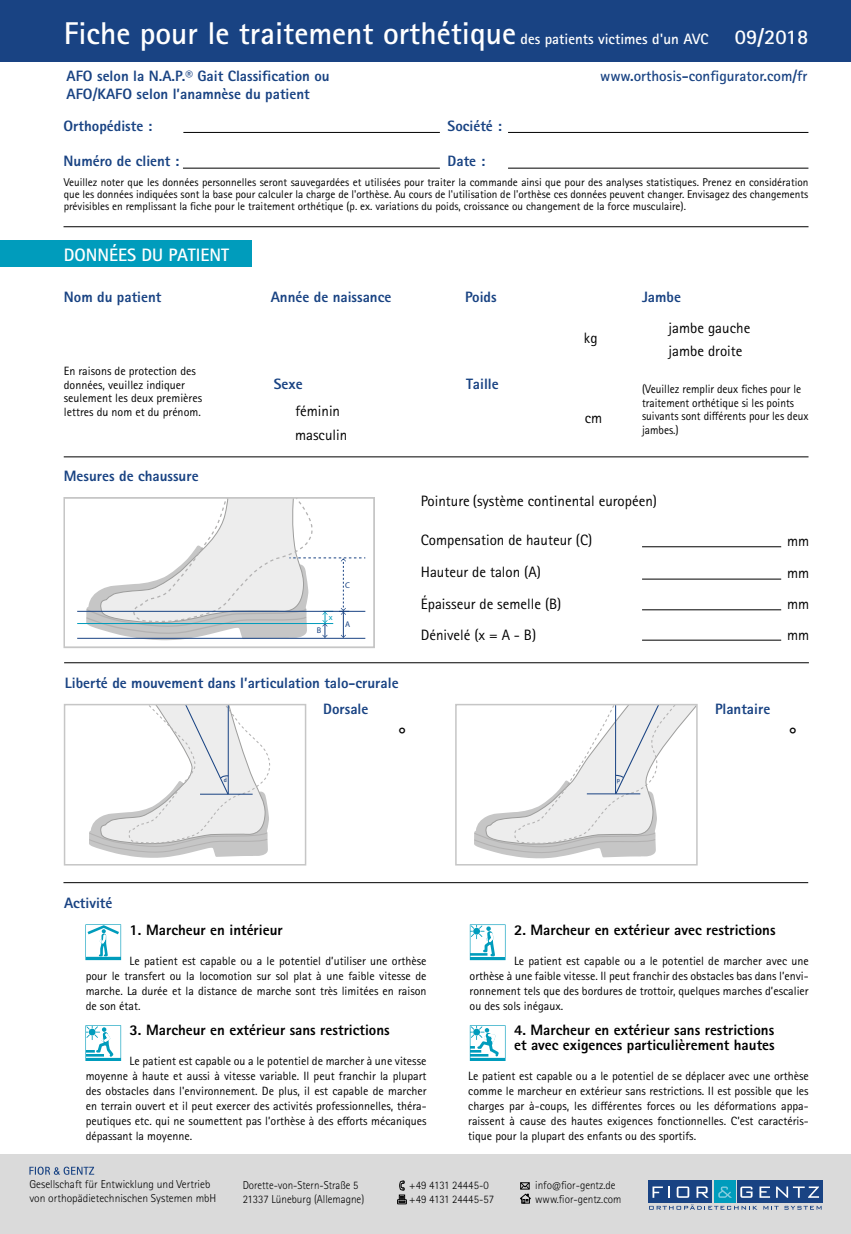
<style>
.page{position:relative;width:851px;height:1234px;background:#fff}
.page>*{position:absolute;margin:0;border:0;box-sizing:border-box;transform-origin:0 0}
.t1{font:700 31.5px "Rotis Sans Serif Pro";color:#fff}
.t2{font:27px "Rotis Sans Serif Pro";color:#000}
.t3{font:700 18px "Rotis Sans Serif Pro";color:#fff}
.t4{font:800 15px/18px "Rotis Sans Serif Pro";color:#194383}
.t5{font:800 15px/15px "Rotis Sans Serif Pro";color:#000}
.t6{font:15px/24.3px "Rotis Sans Serif Pro";color:#000}
.t7{font:700 15px "Rotis Sans Serif Pro";color:#194383}
.t8{font:12px/15px "Rotis Sans Serif Pro";color:#000;text-align:justify}
.t9{font:12px/13.5px "Rotis Sans Serif Pro";color:#000;scale:.95 1}
.t10{font:300 11.4px/13.8px "Rotis Sans Serif Pro";color:#000}
.t11{font:300 11.4px/13.8px "Rotis Sans Serif Pro";color:#000;scale:.95 1}
.t12{font:11.25px/12px "Rotis Sans Serif Pro";color:#000;text-align:justify}
.t13{font:8.25px "Myriad Pro";color:#194383}
.t14{font:8.25px "Myriad Pro";color:#009cbc}
.t15{font:700 6.3px "Rotis Sans Serif";color:#194383}
.s1{font-size:15px}
.s2{font-size:21px}
</style>
<div class="page">
<div style="left:0;top:0;width:850px;height:62px;background:#194383"></div>
<div style="left:0;top:1153px;width:850px;height:80px;background:#dadada"></div>
<svg style="left:29px;top:1166px;width:65px;height:8px"></svg>
<div style="left:713px;top:1180px;width:22px;height:22px;background:#009cbc"></div>
<div style="left:737px;top:1180px;width:85px;height:22px;background:#194383"></div>
<div style="left:648px;top:1180px;width:64px;height:22px;background:#194383"></div>
<svg style="left:649px;top:1204px;width:108px;height:5px"></svg>
<svg style="left:763px;top:1205px;width:15px;height:4px"></svg>
<svg style="left:784px;top:1205px;width:37px;height:4px"></svg>
<svg style="left:718px;top:1186px;width:13px;height:11px"></svg>
<svg style="left:740px;top:1186px;width:12px;height:11px"></svg>
<svg style="left:759px;top:1186px;width:11px;height:11px"></svg>
<svg style="left:776px;top:1186px;width:42px;height:11px"></svg>
<svg style="left:652px;top:1186px;width:17px;height:11px"></svg>
<svg style="left:676px;top:1186px;width:13px;height:11px"></svg>
<svg style="left:696px;top:1186px;width:12px;height:11px"></svg>
<svg style="left:520px;top:1182px;width:10px;height:20px"></svg>
<svg style="left:397px;top:1180px;width:9px;height:23px"></svg>
<hr style="left:183px;top:132px;width:257px;height:1px;background:#000">
<hr style="left:508px;top:168px;width:300px;height:1px;background:#000">
<hr style="left:183px;top:168px;width:257px;height:1px;background:#000">
<hr style="left:508px;top:132px;width:300px;height:1px;background:#000">
<hr style="left:63px;top:226px;width:745px;height:1px;background:#000">
<div style="left:0;top:240px;width:251px;height:27px;background:#009cbc"></div>
<hr style="left:64px;top:456px;width:744px;height:1px;background:#000">
<svg style="left:85px;top:924px;width:36px;height:35px"></svg>
<svg style="left:470px;top:924px;width:35px;height:35px"></svg>
<svg style="left:85px;top:1025px;width:36px;height:35px"></svg>
<svg style="left:470px;top:1025px;width:35px;height:35px"></svg>
<hr style="left:64px;top:662px;width:744px;height:1px;background:#000">
<hr style="left:642px;top:639px;width:139px;height:1px;background:#000">
<hr style="left:642px;top:546px;width:139px;height:1px;background:#000">
<hr style="left:642px;top:578px;width:139px;height:1px;background:#000">
<hr style="left:77px;top:637px;width:288px;height:1px;background:#194383">
<hr style="left:77px;top:610px;width:288px;height:1px;background:#194383">
<hr style="left:77px;top:623px;width:256px;height:1px;background:#009cbc">
<svg style="left:86px;top:500px;width:279px;height:140px"></svg>
<div style="left:63px;top:497px;width:312px;height:151px;border:2px solid #c6c6c6"></div>
<hr style="left:63px;top:882px;width:745px;height:1px;background:#000">
<svg style="left:89px;top:706px;width:182px;height:151px"></svg>
<div style="left:64px;top:703px;width:242px;height:162px;border:2px solid #c6c6c6"></div>
<svg style="left:474px;top:706px;width:220px;height:152px"></svg>
<div style="left:455px;top:703px;width:242px;height:162px;border:2px solid #c6c6c6"></div>
<hr style="left:642px;top:609px;width:139px;height:1px;background:#000">
<h1 class="t1" style="left:64px;top:14px;width:746px">Fiche pour le traitement orthétique <span class="s1">des patients victimes d'un AVC</span> <span class="s2">09/2018</span></h1>
<p class="t4" style="left:67px;top:67px;width:264px">AFO selon la N.A.P.® Gait Classification ou<br>AFO/KAFO selon l’anamnèse du patient</p>
<p class="t7" style="left:600px;top:66px;width:209px">www.orthosis-configurator.com/fr</p>
<p class="t4" style="left:63px;top:116px;width:90px">Orthopédiste :</p>
<p class="t4" style="left:63px;top:152px;width:117px">Numéro de client :</p>
<p class="t4" style="left:447px;top:116px;width:56px">Société :</p>
<p class="t4" style="left:447px;top:152px;width:39px">Date :</p>
<p class="t12" style="left:64px;top:176px;width:746px">Veuillez noter que les données personnelles seront sauvegardées et utilisées pour traiter la commande ainsi que pour des analyses statistiques. Prenez en considération que les données indiquées sont la base pour calculer la charge de l'orthèse. Au cours de l'utilisation de l'orthèse ces données peuvent changer. Envisagez des changements prévisibles en remplissant la fiche pour le traitement orthétique (p. ex. variations du poids, croissance ou changement de la force musculaire).</p>
<h3 class="t3" style="left:64px;top:243px;width:167px">DONNÉES DU PATIENT</h3>
<p class="t4" style="left:64px;top:287px;width:99px">Nom du patient</p>
<p class="t8" style="left:64px;top:364px;width:140px;line-height:13.5px;text-align:left">En raisons de protection des données, veuillez indiquer seulement les deux premières lettres du nom et du prénom.</p>
<p class="t4" style="left:64px;top:466px;width:136px">Mesures de chaussure</p>
<p class="t4" style="left:271px;top:287px;width:122px">Année de naissance</p>
<p class="t4" style="left:274px;top:374px;width:30px">Sexe</p>
<p class="t6" style="left:295px;top:398px;width:54px">féminin masculin</p>
<p class="t14" style="left:329px;top:611px;width:5px">x</p>
<p class="t13" style="left:317px;top:625px;width:6px">B</p>
<p class="t13" style="left:345px;top:579px;width:6px">C</p>
<p class="t13" style="left:345px;top:619px;width:7px">A</p>
<p class="t4" style="left:65px;top:673px;width:335px">Liberté de mouvement dans l’articulation talo-crurale</p>
<p class="t4" style="left:465px;top:287px;width:33px">Poids</p>
<p class="t4" style="left:466px;top:374px;width:34px">Taille</p>
<p class="t6" style="left:584px;top:326px;width:15px">kg</p>
<p class="t6" style="left:584px;top:406px;width:19px">cm</p>
<p class="t4" style="left:642px;top:287px;width:40px">Jambe</p>
<p class="t6" style="left:668px;top:315px;width:83px">jambe gauche</p>
<p class="t6" style="left:668px;top:338px;width:75px">jambe droite</p>
<p class="t9" style="left:642px;top:382px;width:177px">(Veuillez remplir deux fiches pour le traitement orthétique si les points suivants sont différents pour les deux jambes.)</p>
<p class="t6" style="left:421px;top:489px;width:238px">Pointure (système continental européen)</p>
<p class="t6" style="left:421px;top:528px;width:173px">Compensation de hauteur (C)</p>
<p class="t6" style="left:787px;top:528px;width:24px">mm</p>
<p class="t6" style="left:421px;top:559px;width:121px">Hauteur de talon (A)</p>
<p class="t6" style="left:787px;top:561px;width:24px">mm</p>
<p class="t6" style="left:421px;top:592px;width:142px">Épaisseur de semelle (B)</p>
<p class="t6" style="left:787px;top:591px;width:24px">mm</p>
<p class="t6" style="left:421px;top:622px;width:117px">Dénivelé (x = A - B)</p>
<p class="t6" style="left:787px;top:622px;width:24px">mm</p>
<p class="t4" style="left:323px;top:700px;width:47px">Dorsale</p>
<p class="t4" style="left:715px;top:700px;width:57px">Plantaire</p>
<h2 class="t2" style="left:396px;top:719px;width:12px">°</h2>
<h2 class="t2" style="left:787px;top:719px;width:12px">°</h2>
<p class="t4" style="left:64px;top:893px;width:50px">Activité</p>
<p class="t15" style="left:224px;top:776px;width:5px">d</p>
<p class="t15" style="left:616px;top:775px;width:5px">p</p>
<p class="t5" style="left:130px;top:921px;width:155px">1. Marcheur en intérieur</p>
<p class="t8" style="left:86px;top:953px;width:342px;text-indent:44px">Le patient est capable ou a le potentiel d’utiliser une orthèse pour le transfert ou la locomotion sur sol plat à une faible vitesse de marche. La durée et la distance de marche sont très limitées en raison de son état.</p>
<p class="t5" style="left:130px;top:1022px;width:261px">3. Marcheur en extérieur sans restrictions</p>
<p class="t8" style="left:86px;top:1053px;width:342px;text-indent:44px">Le patient est capable ou a le potentiel de marcher à une vitesse moyenne à haute et aussi à vitesse variable. Il peut franchir la plupart des obstacles dans l'environnement. De plus, il est capable de marcher en terrain ouvert et il peut exercer des activités professionnelles, théra&shy;peutiques etc. qui ne soumettent pas l’orthèse à des efforts mécaniques dépassant la moyenne.</p>
<p class="t5" style="left:514px;top:922px;width:263px">2. Marcheur en extérieur avec restrictions</p>
<p class="t8" style="left:469px;top:953px;width:340px;text-indent:44px">Le patient est capable ou a le potentiel de marcher avec une orthèse à une faible vitesse. Il peut franchir des obstacles bas dans l’envi&shy;ronnement tels que des bordures de trottoir, quelques marches d’escalier ou des sols inégaux.</p>
<p class="t5" style="left:514px;top:1022px;width:262px">4. Marcheur en extérieur sans restrictions et avec exigences particulièrement hautes</p>
<p class="t8" style="left:468px;top:1068px;width:342px">Le patient est capable ou a le potentiel de se déplacer avec une orthèse comme le marcheur en extérieur sans restrictions. Il est possible que les charges par à-coups, les différentes forces ou les déformations appa&shy;raissent à cause des hautes exigences fonctionnelles. C’est caractéris&shy;tique pour la plupart des enfants ou des sportifs.</p>
<p class="t10" style="left:29px;top:1177px;width:188px">Gesellschaft für Entwicklung und Vertrieb von orthopädietechnischen Systemen mbH</p>
<p class="t11" style="left:243px;top:1177px;width:129px">Dorette-von-Stern-Straße 5<br>21337 Lüneburg (Allemagne)</p>
<p class="t10" style="left:535px;top:1177px;width:88px">info@fior-gentz.de www.fior-gentz.com</p>
<p class="t10" style="left:409px;top:1177px;width:86px">+49 4131 24445-0 +49 4131 24445-57</p>
</div>
